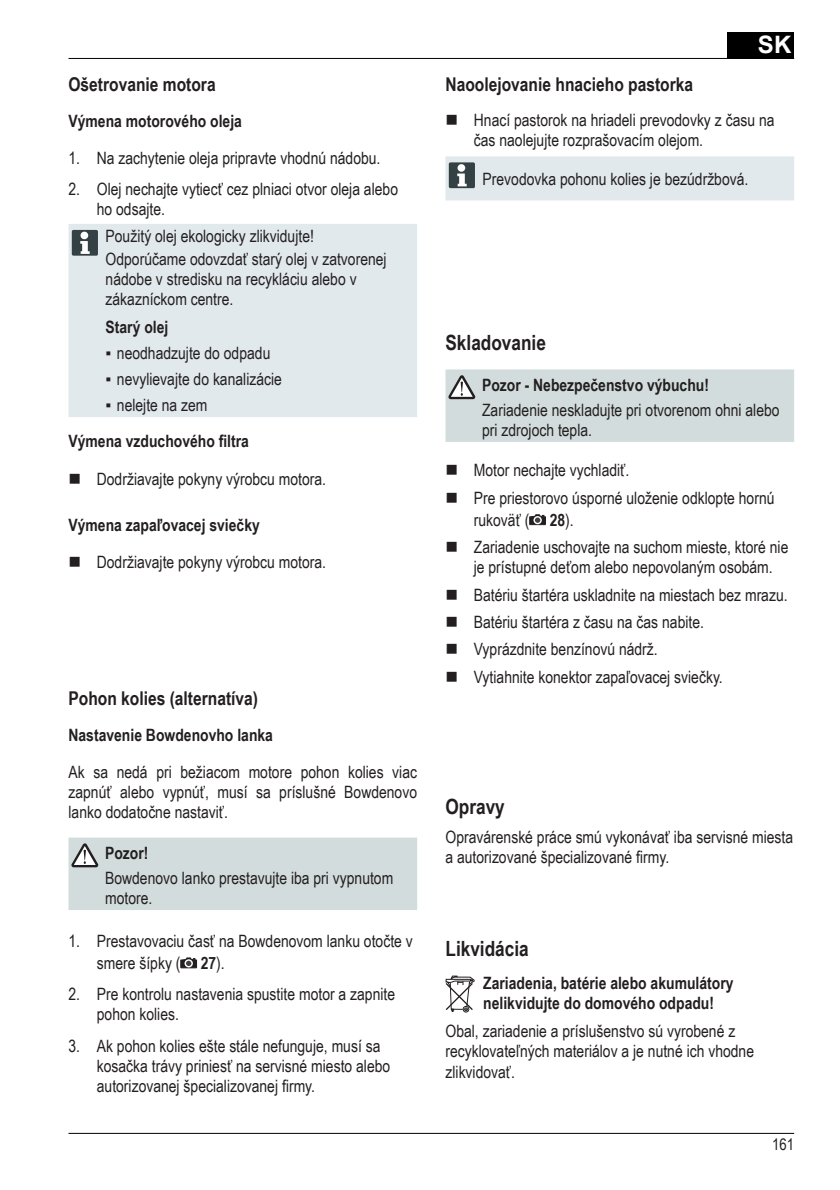
<style>
.page{position:relative;width:840px;height:1190px;background:#fff}
.page>*{position:absolute;margin:0;border:0;box-sizing:border-box;transform-origin:0 0}
.t1{font:700 24px "Arial";color:#fff}
.t2{font:700 21px "Arial Narrow";color:#231f20}
.t3{font:700 19px "Arial Narrow";color:#231f20}
.t4{font:17px/20px "Arial Narrow";color:#231f20}
.t5{font:700 17px/20px "Arial Narrow";color:#231f20}
.t6{font:16px "Arial Narrow";color:#231f20}
.s1{font-weight:700}
</style>
<div class="page">
<div style="left:727px;top:32px;width:67px;height:27px;background:#000"></div>
<hr style="left:69px;top:1133px;width:725px;height:1px;background:#000">
<hr style="left:69px;top:58px;width:725px;height:1px;background:#000">
<svg style="left:445px;top:976px;width:30px;height:36px"></svg>
<div style="left:446px;top:369px;width:348px;height:73px;background:#d3dcdc"></div>
<svg style="left:529px;top:514px;width:17px;height:11px"></svg>
<div style="left:446px;top:156px;width:348px;height:44px;background:#e2e9ed"></div>
<div style="left:458px;top:164px;width:7px;height:8px;background:#fff;border-radius:50%"></div>
<div style="left:69px;top:224px;width:348px;height:193px;background:#e2e9ed"></div>
<div style="left:72px;top:230px;width:26px;height:26px;background:#344144;border-radius:2px"></div>
<svg style="left:80px;top:241px;width:10px;height:13px"></svg>
<div style="left:81px;top:232px;width:7px;height:7px;background:#fff;border-radius:50%"></div>
<div style="left:69px;top:838px;width:348px;height:72px;background:#d3dcdc"></div>
<svg style="left:181px;top:958px;width:16px;height:11px"></svg>
<p class="t3" style="left:69px;top:73px;width:149px">Ošetrovanie motora</p>
<p class="t5" style="left:69px;top:111px;width:175px">Výmena motorového oleja</p>
<p class="t4" style="left:69px;top:148px;width:313px">1. Na zachytenie oleja pripravte vhodnú nádobu.</p>
<p class="t4" style="left:97px;top:179px;width:303px;text-indent:-28px">2. Olej nechajte vytiecť cez plniaci otvor oleja alebo ho odsajte.</p>
<p class="t4" style="left:106px;top:224px;width:283px;line-height:22.8px">Použitý olej ekologicky zlikvidujte!<br>Odporúčame odovzdať starý olej v zatvorenej</p>
<p class="t4" style="left:106px;top:269px;width:253px">nádobe v stredisku na recykláciu alebo v zákazníckom centre.</p>
<p class="t5" style="left:106px;top:317px;width:64px">Starý olej</p>
<p class="t4" style="left:106px;top:343px;width:166px">▪ neodhadzujte do odpadu</p>
<p class="t4" style="left:106px;top:369px;width:178px">▪ nevylievajte do kanalizácie</p>
<p class="t4" style="left:106px;top:395px;width:103px">▪ nelejte na zem</p>
<p class="t5" style="left:69px;top:431px;width:182px">Výmena vzduchového filtra</p>
<p class="t4" style="left:97px;top:469px;width:231px">Dodržiavajte pokyny výrobcu motora.</p>
<p class="t5" style="left:69px;top:515px;width:193px">Výmena zapaľovacej sviečky</p>
<p class="t4" style="left:97px;top:552px;width:231px">Dodržiavajte pokyny výrobcu motora.</p>
<p class="t3" style="left:69px;top:687px;width:191px">Pohon kolies (alternatíva)</p>
<p class="t5" style="left:69px;top:725px;width:206px">Nastavenie Bowdenovho lanka</p>
<p class="t4" style="left:69px;top:762px;width:350px;text-align:justify">Ak sa nedá pri bežiacom motore pohon kolies viac zapnúť alebo vypnúť, musí sa príslušné Bowdenovo lanko dodatočne nastaviť.</p>
<p class="t5" style="left:105px;top:843px;width:45px">Pozor!</p>
<p class="t4" style="left:105px;top:868px;width:290px">Bowdenovo lanko prestavujte iba pri vypnutom motore.</p>
<p class="t4" style="left:97px;top:930px;width:317px;line-height:22px;text-indent:-28px">1. Prestavovaciu časť na Bowdenovom lanku otočte v smere šípky ( <span class="s1">27</span>).</p>
<p class="t4" style="left:97px;top:984px;width:300px;text-indent:-28px">2. Pre kontrolu nastavenia spustite motor a zapnite pohon kolies.</p>
<p class="t4" style="left:97px;top:1036px;width:295px;text-indent:-28px">3. Ak pohon kolies ešte stále nefunguje, musí sa kosačka trávy priniesť na servisné miesto alebo autorizovanej špecializovanej firmy.</p>
<h1 class="t1" style="left:758px;top:31px;width:35px">SK</h1>
<p class="t3" style="left:446px;top:73px;width:249px">Naoolejovanie hnacieho pastorka</p>
<p class="t4" style="left:474px;top:109px;width:302px">Hnací pastorok na hriadeli prevodovky z času na čas naolejujte rozprašovacím olejom.</p>
<p class="t4" style="left:483px;top:168px;width:267px">Prevodovka pohonu kolies je bezúdržbová.</p>
<p class="t2" style="left:446px;top:330px;width:102px">Skladovanie</p>
<p class="t5" style="left:482px;top:375px;width:228px">Pozor - Nebezpečenstvo výbuchu!</p>
<p class="t4" style="left:482px;top:400px;width:299px">Zariadenie neskladujte pri otvorenom ohni alebo pri zdrojoch tepla.</p>
<p class="t4" style="left:474px;top:457px;width:302px;line-height:27.4px">Motor nechajte vychladiť.<br>Pre priestorovo úsporné uloženie odklopte hornú</p>
<p class="t4" style="left:474px;top:506px;width:316px;line-height:27.4px">rukoväť ( <span class="s1">28</span>).<br>Zariadenie uschovajte na suchom mieste, ktoré nie</p>
<p class="t4" style="left:474px;top:553px;width:315px;line-height:27.4px">je prístupné deťom alebo nepovolaným osobám.<br>Batériu štartéra uskladnite na miestach bez mrazu.<br>Batériu štartéra z času na čas nabite.<br>Vyprázdnite benzínovú nádrž.<br>Vytiahnite konektor zapaľovacej sviečky.</p>
<p class="t2" style="left:446px;top:795px;width:61px">Opravy</p>
<p class="t4" style="left:446px;top:827px;width:349px">Opravárenské práce smú vykonávať iba servisné miesta a autorizované špecializované firmy.</p>
<p class="t2" style="left:446px;top:937px;width:85px">Likvidácia</p>
<p class="t5" style="left:483px;top:972px;width:252px">Zariadenia, batérie alebo akumulátory nelikvidujte do domového odpadu!</p>
<p class="t4" style="left:446px;top:1021px;width:310px">Obal, zariadenie a príslušenstvo sú vyrobené z recyklovateľných materiálov a je nutné ich vhodne zlikvidovať.</p>
<p class="t6" style="left:772px;top:1135px;width:23px">161</p>
</div>
